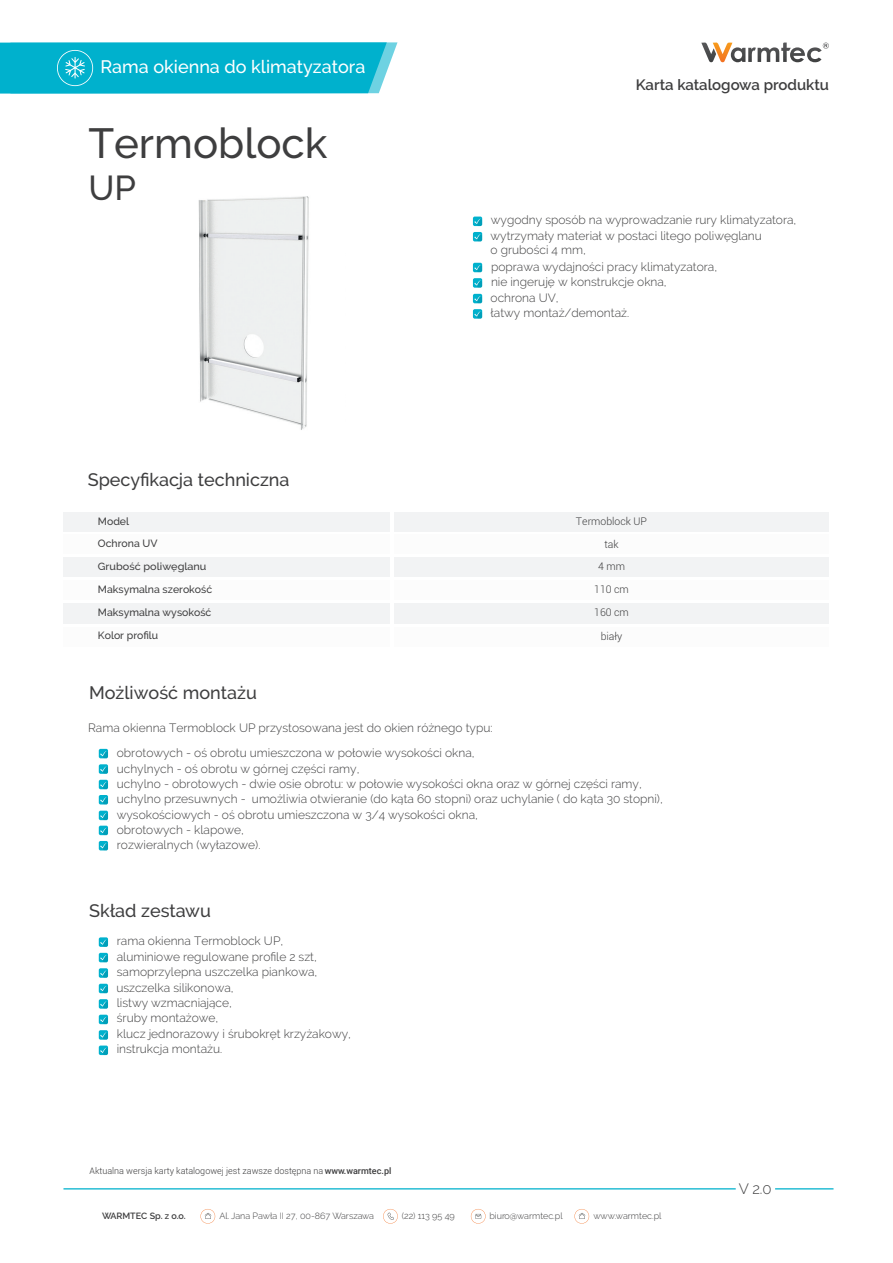
<style>
.page{position:relative;width:893px;height:1263px;background:#fff}
.page>*{position:absolute;margin:0;border:0;box-sizing:border-box;transform-origin:0 0}
.t1{font:500 42px "Raleway";color:#3e3e3f}
.t2{font:500 34.5px "Raleway";color:#3e3e3f}
.t3{font:500 18px "Raleway";color:#3e3e3f}
.t4{font:500 18px "Raleway";color:#fff}
.t5{font:600 15px "Raleway";color:#3e3e3f}
.t6{font:300 15px "Raleway";color:#3e3e3f}
.t7{font:300 12px/15.5px "Raleway";color:#3e3e3f}
.t8{font:500 10.5px "Raleway";color:#3e3e3f}
.t9{font:300 10.5px "Roboto";color:#3e3e3f}
.t10{font:500 10.35px "Raleway";color:#3e3e3f;scale:1.06 1}
.t11{font:300 9px "Raleway";color:#3e3e3f}
.t12{font:300 9px "Roboto";color:#3e3e3f}
.t13{font:600 9px "Raleway";color:#3e3e3f}
.s1{font-weight:500}
</style>
<div class="page">
<img style="left:198px;top:196px;width:111px;height:234px">
<div style="left:473px;top:263px;width:9px;height:9px;background:#00b1cd;border-radius:2px"></div>
<div style="left:473px;top:278px;width:9px;height:10px;background:#00b1cd;border-radius:2px"></div>
<div style="left:63px;top:557px;width:327px;height:20px;background:#f2f3f4"></div>
<div style="left:394px;top:557px;width:435px;height:20px;background:#f2f3f4"></div>
<div style="left:473px;top:217px;width:9px;height:9px;background:#00b1cd;border-radius:2px"></div>
<svg style="left:474px;top:219px;width:8px;height:7px"></svg>
<svg style="left:0;top:42px;width:397px;height:52px;background:#0fb5cf"></svg>
<svg style="left:701px;top:42px;width:128px;height:21px"></svg>
<div style="left:473px;top:232px;width:9px;height:9px;background:#00b1cd;border-radius:2px"></div>
<svg style="left:474px;top:234px;width:8px;height:7px"></svg>
<div style="left:473px;top:294px;width:9px;height:9px;background:#00b1cd;border-radius:2px"></div>
<svg style="left:474px;top:296px;width:8px;height:7px"></svg>
<svg style="left:474px;top:280px;width:8px;height:8px"></svg>
<div style="left:473px;top:309px;width:9px;height:10px;background:#00b1cd;border-radius:2px"></div>
<svg style="left:474px;top:311px;width:8px;height:8px"></svg>
<div style="left:63px;top:512px;width:327px;height:20px;background:#f2f3f4"></div>
<div style="left:394px;top:512px;width:435px;height:20px;background:#f2f3f4"></div>
<div style="left:63px;top:603px;width:327px;height:21px;background:#f2f3f4"></div>
<div style="left:394px;top:603px;width:435px;height:20px;background:#f2f3f4"></div>
<svg style="left:474px;top:265px;width:8px;height:7px"></svg>
<div style="left:99px;top:937px;width:9px;height:10px;background:#00b1cd;border-radius:2px"></div>
<svg style="left:100px;top:939px;width:8px;height:8px"></svg>
<div style="left:99px;top:953px;width:9px;height:9px;background:#00b1cd;border-radius:2px"></div>
<svg style="left:100px;top:955px;width:8px;height:7px"></svg>
<div style="left:99px;top:984px;width:9px;height:9px;background:#00b1cd;border-radius:2px"></div>
<svg style="left:100px;top:986px;width:8px;height:7px"></svg>
<div style="left:99px;top:968px;width:9px;height:10px;background:#00b1cd;border-radius:2px"></div>
<svg style="left:100px;top:970px;width:8px;height:8px"></svg>
<div style="left:99px;top:999px;width:9px;height:10px;background:#00b1cd;border-radius:2px"></div>
<svg style="left:100px;top:1001px;width:8px;height:8px"></svg>
<div style="left:99px;top:1015px;width:9px;height:9px;background:#00b1cd;border-radius:2px"></div>
<svg style="left:100px;top:1017px;width:8px;height:7px"></svg>
<div style="left:99px;top:1030px;width:9px;height:10px;background:#00b1cd;border-radius:2px"></div>
<svg style="left:100px;top:1032px;width:8px;height:8px"></svg>
<div style="left:99px;top:1045px;width:9px;height:10px;background:#00b1cd;border-radius:2px"></div>
<svg style="left:100px;top:1048px;width:8px;height:7px"></svg>
<div style="left:99px;top:749px;width:9px;height:9px;background:#00b1cd;border-radius:2px"></div>
<svg style="left:100px;top:751px;width:8px;height:7px"></svg>
<div style="left:99px;top:764px;width:9px;height:10px;background:#00b1cd;border-radius:2px"></div>
<svg style="left:100px;top:766px;width:8px;height:8px"></svg>
<div style="left:99px;top:780px;width:9px;height:9px;background:#00b1cd;border-radius:2px"></div>
<svg style="left:100px;top:782px;width:8px;height:7px"></svg>
<div style="left:99px;top:811px;width:9px;height:9px;background:#00b1cd;border-radius:2px"></div>
<svg style="left:100px;top:813px;width:8px;height:7px"></svg>
<div style="left:99px;top:826px;width:9px;height:9px;background:#00b1cd;border-radius:2px"></div>
<svg style="left:100px;top:828px;width:8px;height:7px"></svg>
<div style="left:99px;top:795px;width:9px;height:9px;background:#00b1cd;border-radius:2px"></div>
<svg style="left:100px;top:797px;width:8px;height:7px"></svg>
<div style="left:99px;top:841px;width:9px;height:9px;background:#00b1cd;border-radius:2px"></div>
<svg style="left:100px;top:843px;width:8px;height:7px"></svg>
<svg style="left:63px;top:1188px;width:673px;height:1px"></svg>
<svg style="left:775px;top:1188px;width:58px;height:1px"></svg>
<svg style="left:383px;top:1209px;width:15px;height:14px"></svg>
<svg style="left:471px;top:1209px;width:15px;height:14px"></svg>
<svg style="left:201px;top:1209px;width:14px;height:14px"></svg>
<svg style="left:574px;top:1209px;width:15px;height:14px"></svg>
<h3 class="t4" style="left:100px;top:56px;width:266px">Rama okienna do klimatyzatora</h3>
<h1 class="t1" style="left:88px;top:118px;width:241px">Termoblock</h1>
<h2 class="t2" style="left:88px;top:168px;width:49px">UP</h2>
<h3 class="t3" style="left:88px;top:469px;width:203px">Specyfikacja techniczna</h3>
<p class="t5" style="left:636px;top:76px;width:195px">Karta katalogowa produktu</p>
<p class="t7" style="left:491px;top:213px;width:307px;line-height:15px">wygodny sposób na wyprowadzanie rury klimatyzatora, wytrzymały materiał w postaci litego poliwęglanu<br>o grubości 4 mm,</p>
<p class="t7" style="left:491px;top:290px;width:140px">ochrona UV,<br>łatwy montaż/demontaż.</p>
<p class="t7" style="left:491px;top:259px;width:228px">poprawa wydajności pracy klimatyzatora, nie ingeruję w konstrukcje okna,</p>
<p class="t8" style="left:98px;top:515px;width:33px">Model</p>
<p class="t9" style="left:576px;top:514px;width:73px">Termoblock UP</p>
<p class="t8" style="left:98px;top:538px;width:61px">Ochrona UV</p>
<p class="t9" style="left:604px;top:537px;width:16px">tak</p>
<p class="t10" style="left:98px;top:560px;width:104px">Grubość poliwęglanu</p>
<p class="t9" style="left:598px;top:559px;width:28px">4 mm</p>
<p class="t8" style="left:98px;top:583px;width:116px">Maksymalna szerokość</p>
<p class="t9" style="left:594px;top:582px;width:36px">110 cm</p>
<p class="t8" style="left:98px;top:606px;width:115px">Maksymalna wysokość</p>
<p class="t9" style="left:594px;top:605px;width:36px">160 cm</p>
<p class="t8" style="left:98px;top:629px;width:62px">Kolor profilu</p>
<p class="t9" style="left:601px;top:629px;width:23px">biały</p>
<h3 class="t3" style="left:89px;top:682px;width:169px">Możliwość montażu</h3>
<p class="t7" style="left:88px;top:720px;width:406px">Rama okienna Termoblock UP przystosowana jest do okien różnego typu:</p>
<p class="t7" style="left:117px;top:745px;width:359px">obrotowych - oś obrotu umieszczona w połowie wysokości okna,</p>
<p class="t7" style="left:117px;top:761px;width:244px">uchylnych - oś obrotu w górnej części ramy,</p>
<p class="t7" style="left:117px;top:776px;width:527px">uchylno - obrotowych - dwie osie obrotu: w połowie wysokości okna oraz w górnej części ramy,</p>
<p class="t7" style="left:117px;top:791px;width:548px">uchylno przesuwnych - umożliwia otwieranie (do kąta 60 stopni) oraz uchylanie ( do kąta 30 stopni),</p>
<p class="t7" style="left:117px;top:837px;width:145px">rozwieralnych (wyłazowe).</p>
<p class="t7" style="left:117px;top:807px;width:363px;line-height:15px">wysokościowych - oś obrotu umieszczona w 3/4 wysokości okna, obrotowych - klapowe,</p>
<h3 class="t3" style="left:89px;top:900px;width:123px">Skład zestawu</h3>
<p class="t7" style="left:117px;top:933px;width:168px">rama okienna Termoblock UP,</p>
<p class="t7" style="left:117px;top:949px;width:202px">aluminiowe regulowane profile 2 szt,</p>
<p class="t7" style="left:117px;top:964px;width:202px">samoprzylepna uszczelka piankowa,</p>
<p class="t7" style="left:116px;top:979px;width:119px">uszczelka silikonowa,</p>
<p class="t7" style="left:117px;top:995px;width:236px">listwy wzmacniające,<br>śruby montażowe,<br>klucz jednorazowy i śrubokręt krzyżakowy, instrukcja montażu.</p>
<p class="t12" style="left:90px;top:1165px;width:303px">Aktualna wersja karty katalogowej jest zawsze dostępna na <span class="s1">www.warmtec.pl</span></p>
<p class="t13" style="left:102px;top:1210px;width:85px">WARMTEC Sp. z o.o.</p>
<p class="t11" style="left:219px;top:1211px;width:156px">Al. Jana Pawła II 27, 00-867 Warszawa</p>
<p class="t11" style="left:402px;top:1211px;width:54px">(22) 113 95 49</p>
<p class="t11" style="left:489px;top:1210px;width:75px">biuro@warmtec.pl</p>
<p class="t11" style="left:593px;top:1210px;width:70px">www.warmtec.pl</p>
<p class="t6" style="left:739px;top:1180px;width:34px">V 2.0</p>
</div>
